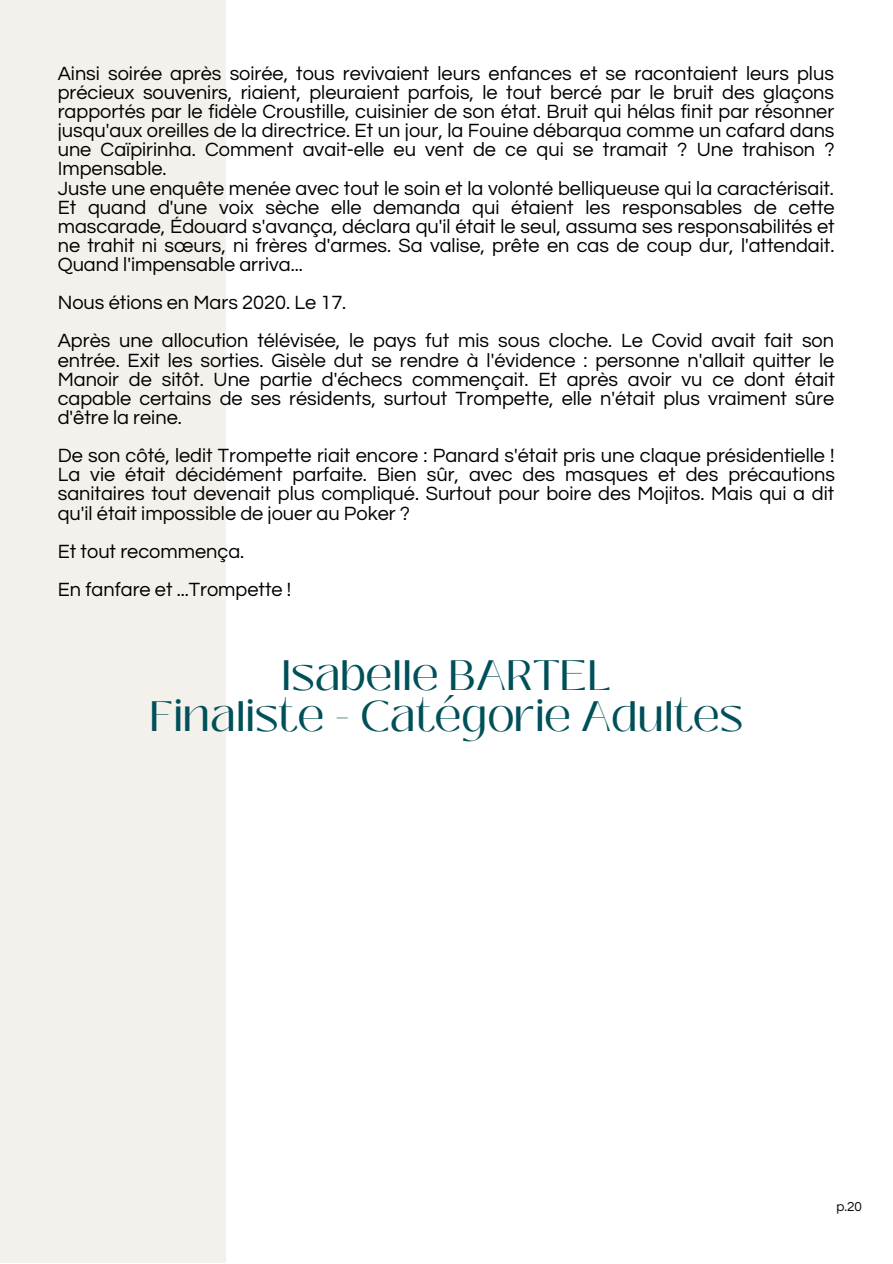
<style>
.page{position:relative;width:893px;height:1264px;background:#fff}
.page>*{position:absolute;margin:0;border:0;box-sizing:border-box;transform-origin:0 0}
.t1{font:42.45px/41.5px "Black Mango";color:#005059;text-align:center}
.t2{font:19.95px/19px "Questrial";color:#000}
.t3{font:13.5px "Questrial";color:#000}
</style>
<div class="page">
<div style="left:0;top:0;width:226px;height:1262px;background:#f4f0ec"></div>
<p class="t2" style="left:58px;top:64px;width:778px">Ainsi soirée après soirée, tous revivaient leurs enfances et se racontaient leurs plus précieux souvenirs, riaient, pleuraient parfois, le tout bercé par le bruit des glaçons rapportés par le fidèle Croustille, cuisinier de son état. Bruit qui hélas finit par résonner jusqu'aux oreilles de la directrice. Et un jour, la Fouine débarqua comme un cafard dans une Caïpirinha. Comment avait-elle eu vent de ce qui se tramait ? Une trahison ?<br>Impensable.<br>Juste une enquête menée avec tout le soin et la volonté belliqueuse qui la caractérisait.<br>Et quand d'une voix sèche elle demanda qui étaient les responsables de cette mascarade, Édouard s'avança, déclara qu'il était le seul, assuma ses responsabilités et ne trahit ni sœurs, ni frères d'armes. Sa valise, prête en cas de coup dur, l'attendait.<br>Quand l'impensable arriva...</p>
<p class="t2" style="left:58px;top:284px;width:777px;line-height:38.2px">Nous étions en Mars 2020. Le 17.<br>Après une allocution télévisée, le pays fut mis sous cloche. Le Covid avait fait son</p>
<p class="t2" style="left:58px;top:351px;width:778px;text-align:justify">entrée. Exit les sorties. Gisèle dut se rendre à l'évidence : personne n'allait quitter le Manoir de sitôt. Une partie d'échecs commençait. Et après avoir vu ce dont était capable certains de ses résidents, surtout Trompette, elle n'était plus vraiment sûre d'être la reine.</p>
<p class="t2" style="left:58px;top:446px;width:778px;text-align:justify">De son côté, ledit Trompette riait encore : Panard s'était pris une claque présidentielle !<br>La vie était décidément parfaite. Bien sûr, avec des masques et des précautions sanitaires tout devenait plus compliqué. Surtout pour boire des Mojitos. Mais qui a dit qu'il était impossible de jouer au Poker ?</p>
<p class="t2" style="left:58px;top:532px;width:235px;line-height:38.2px">Et tout recommença.<br>En fanfare et ...Trompette !</p>
<h1 class="t1" style="left:149px;top:654px;width:595px">Isabelle BARTEL<br>Finaliste - Catégorie Adultes</h1>
<p class="t3" style="left:836px;top:1199px;width:27px">p.20</p>
</div>
